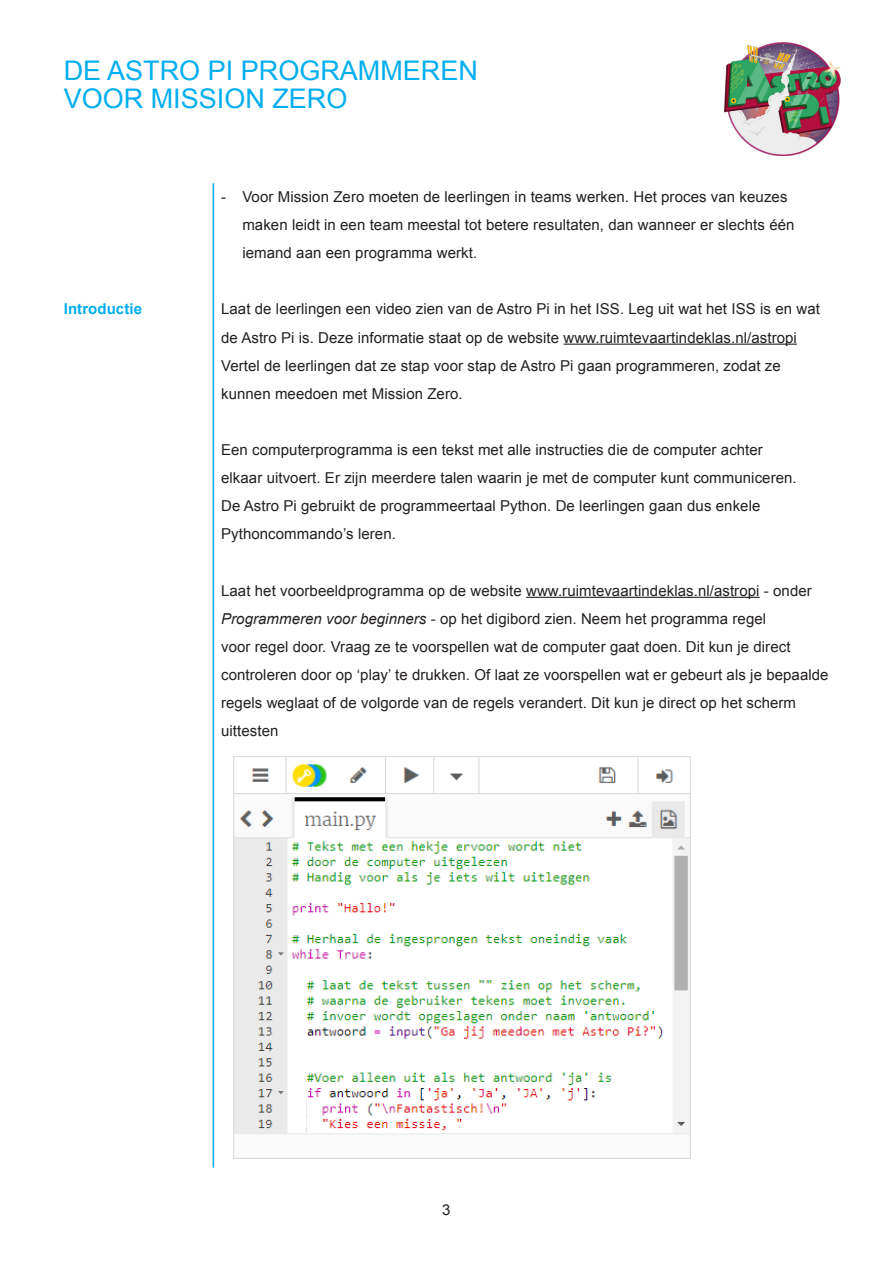
<style>
.page{position:relative;width:893px;height:1263px;background:#fff}
.page>*{position:absolute;margin:0;border:0;box-sizing:border-box;transform-origin:0 0}
.t1{font:27px/28.2px "Arial";color:#00aeef}
.t2{font:15px/28.2px "Arial";letter-spacing:.005em;color:#231f20}
.t3{font:700 15px "Arial";letter-spacing:.005em;color:#00aeef}
.s1{font-style:italic}
</style>
<div class="page">
<img style="left:724px;top:43px;width:117px;height:112px">
<hr style="left:213px;top:183px;width:1px;height:985px;background:#00aeef">
<hr style="left:564px;top:344px;width:233px;height:1px;background:#231f20">
<hr style="left:526px;top:597px;width:234px;height:1px;background:#231f20">
<img style="left:233px;top:756px;width:458px;height:403px">
<h1 class="t1" style="left:64px;top:57px;width:416px">DE ASTRO PI PROGRAMMEREN<br>VOOR MISSION ZERO</h1>
<p class="t2" style="left:242px;top:183px;width:554px;text-indent:-21px">- Voor Mission Zero moeten de leerlingen in teams werken. Het proces van keuzes maken leidt in een team meestal tot betere resultaten, dan wanneer er slechts één iemand aan een programma werkt.</p>
<p class="t3" style="left:64px;top:299px;width:80px">Introductie</p>
<p class="t2" style="left:221px;top:295px;width:600px">Laat de leerlingen een video zien van de Astro Pi in het ISS. Leg uit wat het ISS is en wat de Astro Pi is. Deze informatie staat op de website www.ruimtevaartindeklas.nl/astropi Vertel de leerlingen dat ze stap voor stap de Astro Pi gaan programmeren, zodat ze kunnen meedoen met Mission Zero.</p>
<p class="t2" style="left:221px;top:436px;width:577px">Een computerprogramma is een tekst met alle instructies die de computer achter elkaar uitvoert. Er zijn meerdere talen waarin je met de computer kunt communiceren.<br>De Astro Pi gebruikt de programmeertaal Python. De leerlingen gaan dus enkele Pythoncommando’s leren.</p>
<p class="t2" style="left:221px;top:576px;width:609px">Laat het voorbeeldprogramma op de website www.ruimtevaartindeklas.nl/astropi - onder <span class="s1">Programmeren voor beginners</span> - op het digibord zien. Neem het programma regel<br>voor regel door. Vraag ze te voorspellen wat de computer gaat doen. Dit kun je direct controleren door op ‘play’ te drukken. Of laat ze voorspellen wat er gebeurt als je bepaalde regels weglaat of de volgorde van de regels verandert. Dit kun je direct op het scherm uittesten</p>
<p class="t2" style="left:442px;top:1195px;width:10px">3</p>
</div>
